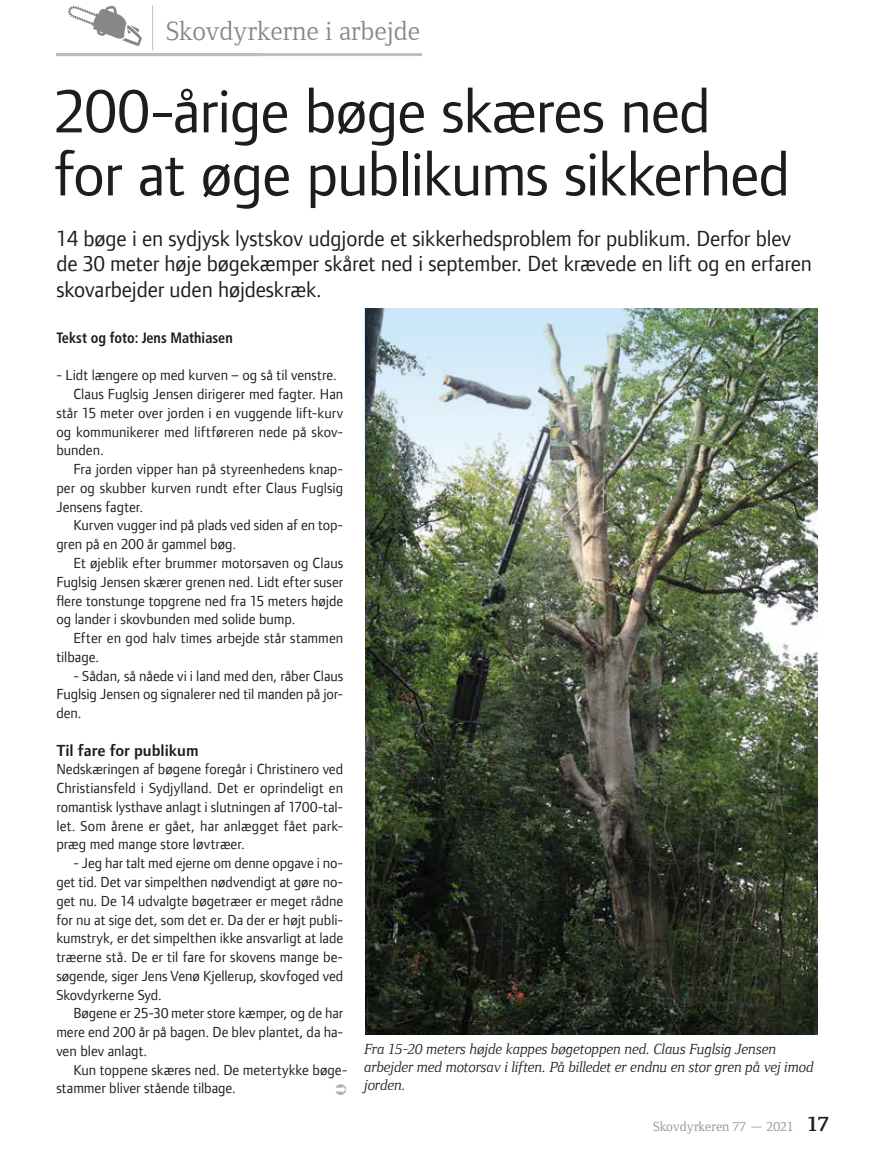
<style>
.page{position:relative;width:893px;height:1149px;background:#fff}
.page>*{position:absolute;margin:0;border:0;box-sizing:border-box;transform-origin:0 0}
.t1{font:63px/63px "Foundry Form Sans";letter-spacing:-.015em;color:#1d1d1b}
.t2{font:27px "Foundry Form Serif";color:#878787}
.t3{font:22.5px/25.5px "Foundry Form Sans";letter-spacing:-.005em;color:#1d1d1b}
.t4{font:600 16.5px "Foundry Form Sans";color:#1d1d1b}
.t5{font:15px/18.8px "Foundry Form Sans";color:#1d1d1b;text-align:justify}
.t6{font:italic 15px/18px "Foundry Form Serif";color:#1d1d1b}
.t7{font:700 condensed 15px "Frutiger LT Std";color:#1d1d1b;scale:.95 1}
.t8{font:13.5px "Foundry Form Serif";color:#909090}
.s1{font-weight:700;font-size:21px;color:#1d1d1b}
</style>
<div class="page">
<img style="left:365px;top:538px;width:453px;height:495px">
<img style="left:365px;top:308px;width:453px;height:230px">
<hr style="left:152px;top:5px;width:1px;height:45px;background:#c8bbb4">
<hr style="left:56px;top:53px;width:366px;height:3px;background:#c8bbb4">
<svg style="left:67px;top:5px;width:75px;height:41px"></svg>
<h2 class="t2" style="left:166px;top:16px;width:256px">Skovdyrkerne i arbejde</h2>
<h1 class="t1" style="left:54px;top:79px;width:738px">200-årige bøge skæres ned for at øge publikums sikkerhed</h1>
<h3 class="t3" style="left:56px;top:225px;width:757px">14 bøge i en sydjysk lystskov udgjorde et sikkerhedsproblem for publikum. Derfor blev de 30 meter høje bøgekæmper skåret ned i september. Det krævede en lift og en erfaren skovarbejder uden højdeskræk.</h3>
<p class="t7" style="left:56px;top:328px;width:187px">Tekst og foto: Jens Mathiasen</p>
<p class="t5" style="left:56px;top:366px;width:282px">- Lidt længere op med kurven – og så til venstre.</p>
<p class="t5" style="left:73px;top:384px;width:271px">Claus Fuglsig Jensen dirigerer med fagter. Han</p>
<p class="t5" style="left:56px;top:403px;width:288px">står 15 meter over jorden i en vuggende lift-kurv</p>
<p class="t5" style="left:56px;top:422px;width:288px">og kommunikerer med liftføreren nede på skov-</p>
<p class="t5" style="left:56px;top:441px;width:49px">bunden.</p>
<p class="t5" style="left:73px;top:459px;width:271px">Fra jorden vipper han på styreenhedens knap-</p>
<p class="t5" style="left:56px;top:478px;width:288px">per og skubber kurven rundt efter Claus Fuglsig</p>
<p class="t5" style="left:56px;top:497px;width:88px">Jensens fagter.</p>
<p class="t5" style="left:73px;top:516px;width:271px">Kurven vugger ind på plads ved siden af en top-</p>
<p class="t5" style="left:56px;top:534px;width:181px">gren på en 200 år gammel bøg.</p>
<p class="t5" style="left:73px;top:553px;width:271px">Et øjeblik efter brummer motorsaven og Claus</p>
<p class="t5" style="left:56px;top:572px;width:288px">Fuglsig Jensen skærer grenen ned. Lidt efter suser</p>
<p class="t5" style="left:56px;top:591px;width:288px">flere tonstunge topgrene ned fra 15 meters højde</p>
<p class="t5" style="left:56px;top:609px;width:240px">og lander i skovbunden med solide bump.</p>
<p class="t5" style="left:73px;top:628px;width:271px">Efter en god halv times arbejde står stammen</p>
<p class="t5" style="left:56px;top:647px;width:44px">tilbage.</p>
<p class="t5" style="left:56px;top:666px;width:288px;text-indent:17px">- Sådan, så nåede vi i land med den, råber Claus Fuglsig Jensen og signalerer ned til manden på jor&shy;den.</p>
<p class="t4" style="left:56px;top:740px;width:144px">Til fare for publikum</p>
<p class="t5" style="left:56px;top:759px;width:288px">Nedskæringen af bøgene foregår i Christinero ved Christiansfeld i Sydjylland. Det er oprindeligt en romantisk lysthave anlagt i slutningen af 1700-tal&shy;let. Som årene er gået, har anlægget fået park&shy;præg med mange store løvtræer.</p>
<p class="t5" style="left:56px;top:853px;width:288px;text-indent:17px">- Jeg har talt med ejerne om denne opgave i no&shy;get tid. Det var simpelthen nødvendigt at gøre no&shy;get nu. De 14 udvalgte bøgetræer er meget rådne for nu at sige det, som det er. Da der er højt publi&shy;kumstryk, er det simpelthen ikke ansvarligt at lade træerne stå. De er til fare for skovens mange be&shy;søgende, siger Jens Venø Kjellerup, skovfoged ved Skovdyrkerne Syd.</p>
<p class="t5" style="left:56px;top:1003px;width:288px;text-indent:17px">Bøgene er 25-30 meter store kæmper, og de har mere end 200 år på bagen. De blev plantet, da ha&shy;ven blev anlagt.</p>
<p class="t5" style="left:56px;top:1059px;width:293px;text-indent:17px">Kun toppene skæres ned. De metertykke bøge&shy;stammer bliver stående tilbage.</p>
<p class="t6" style="left:365px;top:1039px;width:451px">Fra 15-20 meters højde kappes bøgetoppen ned. Claus Fuglsig Jensen arbejder med motorsav i liften. På billedet er endnu en stor gren på vej imod jorden.</p>
<p class="t8" style="left:653px;top:1118px;width:178px">Skovdyrkeren 77 — 2021 <span class="s1">17</span></p>
</div>
